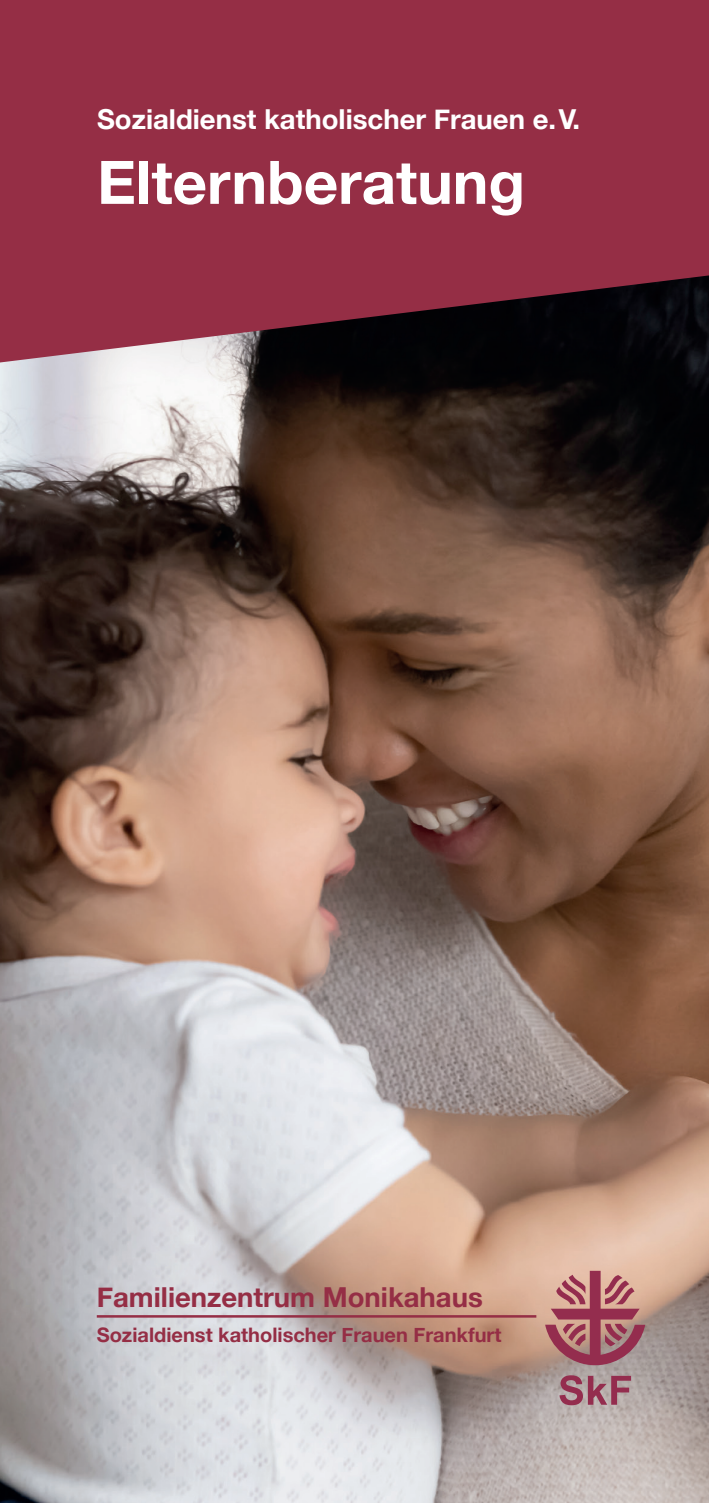
<style>
.page{position:relative;width:709px;height:1503px;background:#fff}
.page>*{position:absolute;margin:0;border:0;box-sizing:border-box;transform-origin:0 0}
.t1{font:700 60px "Helvetica Neue";color:#fff}
.t2{font:700 27.5px "Helvetica Neue";color:#fff}
.t3{font:700 27.5px "Helvetica Neue";color:#952e45}
.t4{font:700 20px "Helvetica Neue";color:#952e45}
</style>
<div class="page">
<img style="left:0;top:362px;width:709px;height:1140px">
<svg style="left:0;top:0;width:709px;height:362px;background:#872c40"></svg>
<svg style="left:559px;top:1375px;width:72px;height:30px;background:#a6717f"></svg>
<svg style="left:545px;top:1270px;width:100px;height:95px;background:#b47477"></svg>
<hr style="left:97px;top:1315px;width:439px;height:2px;background:#952e45">
<h2 class="t2" style="left:97px;top:97px;width:484px">Sozialdienst katholischer Frauen e. V.</h2>
<h1 class="t1" style="left:97px;top:135px;width:429px">Elternberatung</h1>
<h2 class="t3" style="left:97px;top:1275px;width:387px">Familienzentrum Monikahaus</h2>
<p class="t4" style="left:97px;top:1318px;width:406px">Sozialdienst katholischer Frauen Frankfurt</p>
</div>
